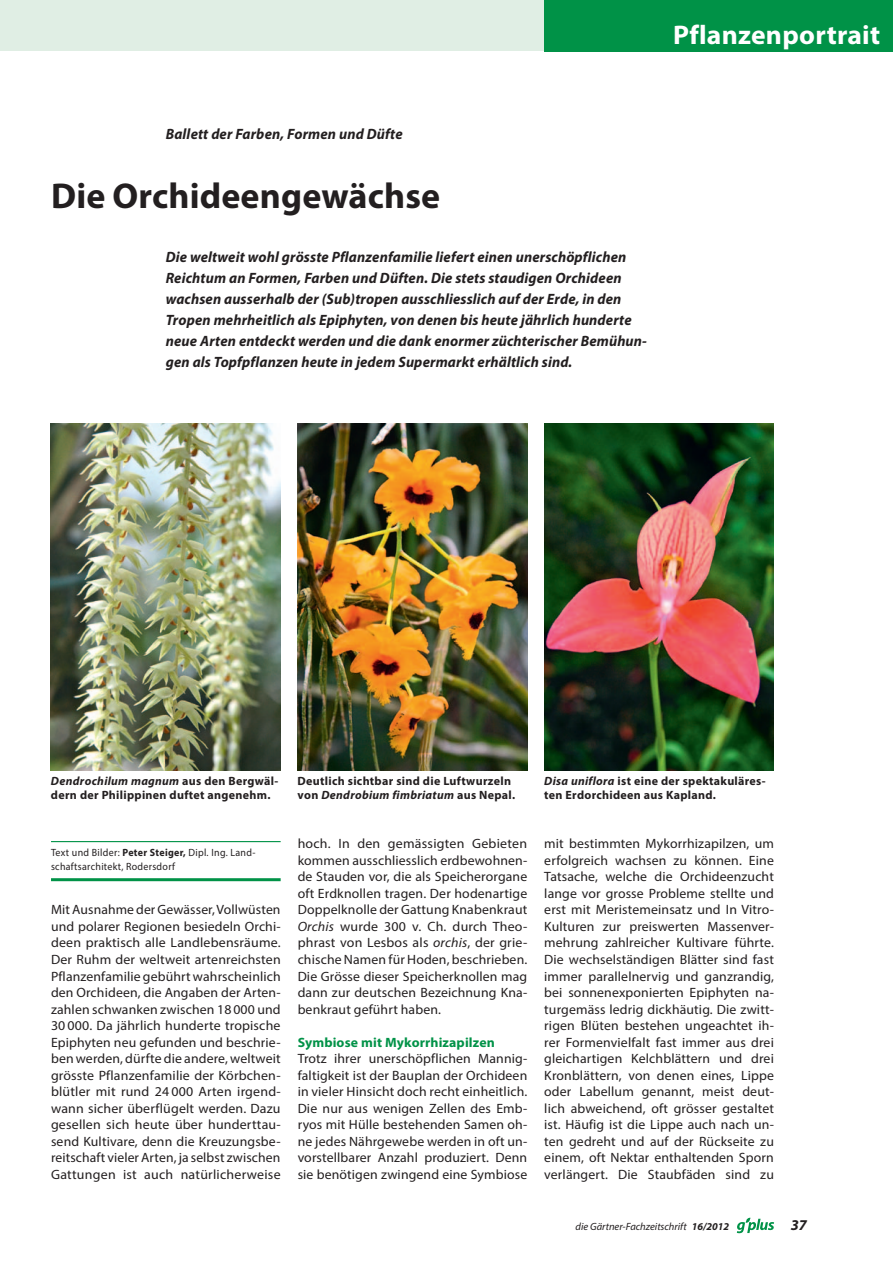
<style>
.page{position:relative;width:893px;height:1263px;background:#fff}
.page>*{position:absolute;margin:0;border:0;box-sizing:border-box;transform-origin:0 0}
.t1{font:700 36px "Myriad Pro";letter-spacing:.005em;color:#231f20}
.t2{font:700 27px "Myriad Pro";letter-spacing:.01em;color:#fff}
.t3{font:italic 700 15px/21px "Myriad Pro";letter-spacing:.01em;color:#231f20}
.t4{font:13.5px/16.5px "Myriad Pro";letter-spacing:.01em;color:#231f20;text-align:justify}
.t5{font:700 13.5px "Myriad Pro";letter-spacing:.01em;color:#009247}
.t6{font:700 12px/14.2px "Myriad Pro";letter-spacing:.025em;color:#231f20}
.t7{font:10.5px/13.5px "Myriad Pro";letter-spacing:.03em;color:#231f20;scale:.95 1}
.t8{font:italic 10.5px "Myriad Pro";color:#231f20}
.s1{font-style:italic}
.s2{font-weight:700}
</style>
<div class="page">
<svg style="left:737px;top:1218px;width:37px;height:15px"></svg>
<div style="left:0;top:0;width:544px;height:51px;background:#e0eee4"></div>
<div style="left:544px;top:0;width:349px;height:51px;background:#009247"></div>
<hr style="left:51px;top:841px;width:230px;height:1px;background:#009247">
<hr style="left:51px;top:878px;width:230px;height:3px;background:#009247">
<img style="left:298px;top:424px;width:229px;height:346px">
<img style="left:51px;top:424px;width:230px;height:346px">
<img style="left:544px;top:424px;width:230px;height:346px">
<h2 class="t2" style="left:673px;top:17px;width:209px">Pflanzenportrait</h2>
<p class="t3" style="left:166px;top:123px;width:238px">Ballett der Farben, Formen und Düfte</p>
<h1 class="t1" style="left:51px;top:172px;width:391px">Die Orchideengewächse</h1>
<p class="t3" style="left:166px;top:246px;width:482px">Die weltweit wohl grösste Pflanzenfamilie liefert einen unerschöpflichen Reichtum an Formen, Farben und Düften. Die stets staudigen Orchideen wachsen ausserhalb der (Sub)tropen ausschliesslich auf der Erde, in den Tropen mehrheitlich als Epiphyten, von denen bis heute jährlich hunderte neue Arten entdeckt werden und die dank enormer züchterischer Bemühun&shy;gen als Topfpflanzen heute in jedem Supermarkt erhältlich sind.</p>
<p class="t6" style="left:51px;top:773px;width:229px"><span class="s1">Dendrochilum magnum</span> aus den Bergwäl&shy;dern der Philippinen duftet angenehm.</p>
<p class="t6" style="left:298px;top:773px;width:219px">Deutlich sichtbar sind die Luftwurzeln von <span class="s1">Dendrobium fimbriatum</span> aus Nepal.</p>
<p class="t6" style="left:544px;top:773px;width:223px"><span class="s1">Disa uniflora</span> ist eine der spektakuläres&shy;ten Erdorchideen aus Kapland.</p>
<p class="t7" style="left:51px;top:846px;width:217px">Text und Bilder: <span class="s2">Peter Steiger,</span> Dipl. Ing. Land&shy;schaftsarchitekt, Rodersdorf</p>
<p class="t4" style="left:51px;top:901px;width:231px">Mit Ausnahme der Gewässer, Vollwüsten und polarer Regionen besiedeln Orchi&shy;deen praktisch alle Landlebensräume.<br>Der Ruhm der weltweit artenreichsten Pflanzenfamilie gebührt wahrscheinlich den Orchideen, die Angaben der Arten&shy;zahlen schwanken zwischen 18 000 und 30 000. Da jährlich hunderte tropische Epiphyten neu gefunden und beschrie&shy;ben werden, dürfte die andere, weltweit grösste Pflanzenfamilie der Körbchen&shy;blütler mit rund 24 000 Arten irgend&shy;wann sicher überflügelt werden. Dazu gesellen sich heute über hunderttau&shy;send Kultivare, denn die Kreuzungsbe&shy;reitschaft vieler Arten, ja selbst zwischen Gattungen ist auch natürlicherweise</p>
<p class="t4" style="left:298px;top:835px;width:231px">hoch. In den gemässigten Gebieten kommen ausschliesslich erdbewohnen&shy;de Stauden vor, die als Speicherorgane oft Erdknollen tragen. Der hodenartige Doppelknolle der Gattung Knabenkraut <span class="s1">Orchis</span> wurde 300 v. Ch. durch Theo&shy;phrast von Lesbos als <span class="s1">orchis</span>, der grie&shy;chische Namen für Hoden, beschrieben.<br>Die Grösse dieser Speicherknollen mag dann zur deutschen Bezeichnung Kna&shy;benkraut geführt haben.</p>
<p class="t5" style="left:298px;top:1033px;width:199px">Symbiose mit Mykorrhizapilzen</p>
<p class="t4" style="left:298px;top:1050px;width:231px">Trotz ihrer unerschöpflichen Mannig&shy;faltigkeit ist der Bauplan der Orchideen in vieler Hinsicht doch recht einheitlich.<br>Die nur aus wenigen Zellen des Emb&shy;ryos mit Hülle bestehenden Samen oh&shy;ne jedes Nährgewebe werden in oft un&shy;vorstellbarer Anzahl produziert. Denn sie benötigen zwingend eine Symbiose</p>
<p class="t4" style="left:544px;top:835px;width:231px">mit bestimmten Mykorrhizapilzen, um erfolgreich wachsen zu können. Eine Tatsache, welche die Orchideenzucht lange vor grosse Probleme stellte und erst mit Meristemeinsatz und In Vitro-Kulturen zur preiswerten Massenver&shy;mehrung zahlreicher Kultivare führte.<br>Die wechselständigen Blätter sind fast immer parallelnervig und ganzrandig, bei sonnenexponierten Epiphyten na&shy;turgemäss ledrig dickhäutig. Die zwitt&shy;rigen Blüten bestehen ungeachtet ih&shy;rer Formenvielfalt fast immer aus drei gleichartigen Kelchblättern und drei Kronblättern, von denen eines, Lippe oder Labellum genannt, meist deut&shy;lich abweichend, oft grösser gestaltet ist. Häufig ist die Lippe auch nach un&shy;ten gedreht und auf der Rückseite zu einem, oft Nektar enthaltenden Sporn verlängert. Die Staubfäden sind zu</p>
<p class="t8" style="left:576px;top:1220px;width:155px">die Gärtner-Fachzeitschrift <span class="s2">16/2012</span></p>
<p class="t3" style="left:791px;top:1214px;width:18px">37</p>
</div>
